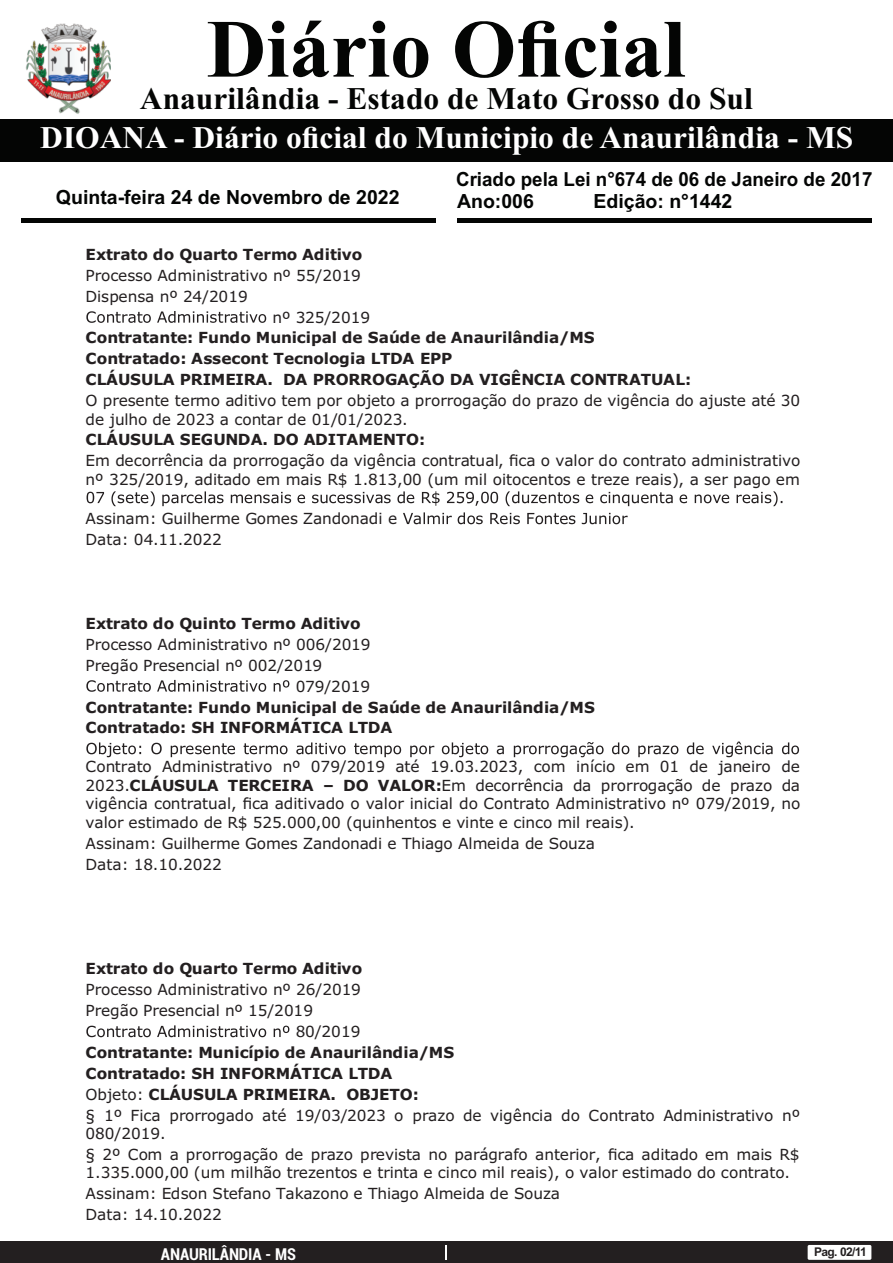
<style>
.page{position:relative;width:893px;height:1263px;background:#fff}
.page>*{position:absolute;margin:0;border:0;box-sizing:border-box;transform-origin:0 0}
.t1{font:700 82.5px "Times New Roman";color:#040504}
.t2{font:700 31.5px "Times New Roman";color:#fff}
.t3{font:700 31.5px "Times New Roman";color:#040504}
.t4{font:700 19.5px "Arial";color:#040504}
.t5{font:700 19.5px "Arial";color:#040504;scale:.96 1}
.t6{font:700 condensed 16.5px "Roboto";letter-spacing:-.01em;color:#fff}
.t7{font:15.3px/18.6px "Verdana";color:#231f20}
.t8{font:700 15.3px/20.9px "Verdana";color:#231f20}
.t9{font:700 12px "Arial";letter-spacing:-.055em;color:#231f20}
.s1{font-weight:700}
.s2{font-weight:400}
</style>
<div class="page">
<div style="left:0;top:1242px;width:893px;height:21px;background:#231f20"></div>
<svg style="left:446px;top:1245px;width:1px;height:15px"></svg>
<div style="left:808px;top:1245px;width:63px;height:15px;background:#fff;border-radius:2px"></div>
<div style="left:0;top:119px;width:893px;height:42px;background:#040504"></div>
<hr style="left:21px;top:218px;width:415px;height:4px;background:#040504">
<hr style="left:457px;top:218px;width:415px;height:4px;background:#040504">
<img style="left:25px;top:23px;width:86px;height:91px">
<svg style="left:86px;top:311px;width:180px;height:12px"></svg>
<svg style="left:87px;top:491px;width:695px;height:15px"></svg>
<svg style="left:403px;top:512px;width:225px;height:12px"></svg>
<svg style="left:86px;top:680px;width:203px;height:12px"></svg>
<svg style="left:86px;top:742px;width:315px;height:15px"></svg>
<svg style="left:410px;top:741px;width:389px;height:16px"></svg>
<svg style="left:86px;top:1025px;width:203px;height:12px"></svg>
<h1 class="t1" style="left:207px;top:21px;width:480px">Diário Oficial</h1>
<h2 class="t3" style="left:140px;top:88px;width:614px">Anaurilândia - Estado de Mato Grosso do Sul</h2>
<h2 class="t2" style="left:40px;top:126px;width:814px">DIOANA - Diário oficial do Municipio de Anaurilândia - MS</h2>
<p class="t5" style="left:456px;top:172px;width:435px">Criado pela Lei n°674 de 06 de Janeiro de 2017</p>
<p class="t4" style="left:56px;top:190px;width:345px">Quinta-feira 24 de Novembro de 2022</p>
<p class="t4" style="left:457px;top:193px;width:78px">Ano:006</p>
<p class="t4" style="left:593px;top:193px;width:140px">Edição: n°1442</p>
<p class="t8" style="left:86px;top:245px;width:278px">Extrato do Quarto Termo Aditivo</p>
<p class="t7" style="left:86px;top:267px;width:277px">Processo Administrativo nº 55/2019</p>
<p class="t7" style="left:86px;top:288px;width:164px">Dispensa nº 24/2019</p>
<p class="t7" style="left:272px;top:309px;width:99px">nº 325/2019</p>
<p class="t8" style="left:86px;top:328px;width:607px">Contratante: Fundo Municipal de Saúde de Anaurilândia/MS<br>Contratado: Assecont Tecnologia LTDA EPP<br>CLÁUSULA PRIMEIRA. DA PRORROGAÇÃO DA VIGÊNCIA CONTRATUAL:</p>
<p class="t7" style="left:86px;top:393px;width:716px">O presente termo aditivo tem por objeto a prorrogação do prazo de vigência do ajuste até 30 de julho de 2023 a contar de 01/01/2023.</p>
<p class="t8" style="left:86px;top:431px;width:341px">CLÁUSULA SEGUNDA. DO ADITAMENTO:</p>
<p class="t7" style="left:86px;top:453px;width:716px;line-height:18.1px">Em decorrência da prorrogação da vigência contratual, fica o valor do contrato administrativo nº 325/2019, aditado em mais R$ 1.813,00 (um mil oitocentos e treze reais), a ser pago em</p>
<p class="t7" style="left:86px;top:509px;width:313px;line-height:21px">Assinam: Guilherme Gomes Zandonadi e<br>Data: 04.11.2022</p>
<p class="t8" style="left:86px;top:614px;width:277px">Extrato do Quinto Termo Aditivo</p>
<p class="t7" style="left:86px;top:636px;width:286px">Processo Administrativo nº 006/2019</p>
<p class="t7" style="left:86px;top:657px;width:238px">Pregão Presencial nº 002/2019</p>
<p class="t7" style="left:296px;top:678px;width:76px">079/2019</p>
<p class="t8" style="left:86px;top:698px;width:511px">Contratante: Fundo Municipal de Saúde de Anaurilândia/MS<br>Contratado: SH INFORMÁTICA LTDA</p>
<p class="t7" style="left:86px;top:759px;width:716px;text-align:justify">Contrato Administrativo nº 079/2019 até 19.03.2023, com início em 01 de janeiro de 2023.<span class="s1">CLÁUSULA TERCEIRA – DO VALOR:</span>Em decorrência da prorrogação de prazo da vigência contratual, fica aditivado o valor inicial do Contrato Administrativo nº 079/2019, no valor estimado de R$ 525.000,00 (quinhentos e vinte e cinco mil reais).</p>
<p class="t7" style="left:86px;top:834px;width:511px;line-height:21px">Assinam: Guilherme Gomes Zandonadi e Thiago Almeida de Souza<br>Data: 18.10.2022</p>
<p class="t8" style="left:86px;top:959px;width:278px">Extrato do Quarto Termo Aditivo</p>
<p class="t7" style="left:86px;top:981px;width:277px">Processo Administrativo nº 26/2019</p>
<p class="t7" style="left:86px;top:1002px;width:229px">Pregão Presencial nº 15/2019</p>
<p class="t7" style="left:296px;top:1023px;width:66px">80/2019</p>
<p class="t8" style="left:86px;top:1043px;width:716px">Contratante: Município de Anaurilândia/MS<br>Contratado: SH INFORMÁTICA LTDA<br><span class="s2">Objeto:</span> CLÁUSULA PRIMEIRA. OBJETO:<br><span class="s2">§ 1º Fica prorrogado até 19/03/2023 o prazo de vigência do Contrato Administrativo nº</span></p>
<p class="t7" style="left:86px;top:1124px;width:716px;line-height:20.5px">080/2019.<br>§ 2º Com a prorrogação de prazo prevista no parágrafo anterior, fica aditado em mais R$</p>
<p class="t7" style="left:86px;top:1163px;width:706px;line-height:21px">1.335.000,00 (um milhão trezentos e trinta e cinco mil reais), o valor estimado do contrato.<br>Assinam: Edson Stefano Takazono e Thiago Almeida de Souza<br>Data: 14.10.2022</p>
<p class="t6" style="left:161px;top:1247px;width:136px">ANAURILÂNDIA - MS</p>
<p class="t9" style="left:814px;top:1247px;width:54px">Pag. 02/11</p>
</div>
